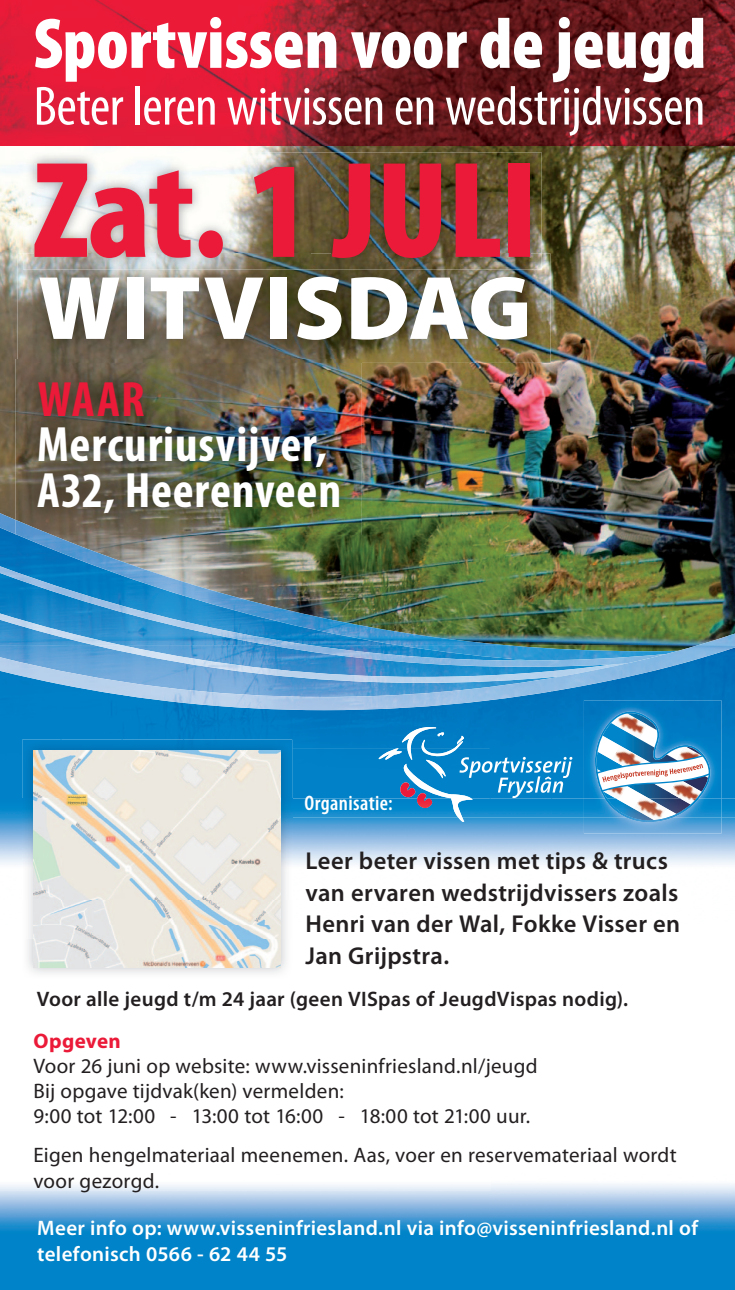
<style>
.page{position:relative;width:735px;height:1290px;background:#fff}
.page>*{position:absolute;margin:0;border:0;box-sizing:border-box;transform-origin:0 0}
.t1{font:900 condensed 138.42px "Myriad Pro";letter-spacing:-.005em;color:#eb1a38}
.t2{font:900 91px "Myriad Pro";letter-spacing:.005em;color:#fff}
.t3{font:900 condensed 72.27px "Myriad Pro";letter-spacing:-.005em;color:#fff}
.t4{font:condensed 55.65px "Myriad Pro";letter-spacing:-.005em;color:#fff}
.t5{font:700 condensed 49.88px/45.5px "Myriad Pro";letter-spacing:.015em;color:#fff}
.t6{font:700 condensed 49.88px "Myriad Pro";color:#eb1a38}
.t7{font:600 24.5px/31.5px "Myriad Pro";letter-spacing:.015em;color:#231f20}
.t8{font:21px/25.2px "Myriad Pro";letter-spacing:.015em;color:#231f20}
.t9{font:600 21px/25.2px "Myriad Pro";letter-spacing:.015em;color:#fff}
.t10{font:600 21px "Myriad Pro";letter-spacing:.015em;color:#231f20}
.t11{font:600 condensed 21px "Myriad Pro";letter-spacing:.02em;color:#fff}
.t12{font:700 21px "Myriad Pro";letter-spacing:.015em;color:#eb1a38}
</style>
<div class="page">
<img style="left:0;top:146px;width:734px;height:554px">
<img style="left:678px;top:645px;width:20px;height:2px">
<div style="left:0;top:1173px;width:734px;height:117px;background:#0083c8"></div>
<img style="left:0;top:645px;width:551px;height:52px">
<img style="left:0;top:513px;width:504px;height:132px">
<img style="left:665px;top:645px;width:13px;height:15px">
<img style="left:94px;top:645px;width:518px;height:38px">
<img style="left:0;top:566px;width:309px;height:79px">
<img style="left:269px;top:645px;width:396px;height:22px">
<img style="left:673px;top:647px;width:61px;height:151px">
<img style="left:0;top:671px;width:61px;height:127px">
<img style="left:612px;top:665px;width:62px;height:35px">
<img style="left:60px;top:684px;width:62px;height:56px">
<img style="left:551px;top:680px;width:62px;height:118px">
<img style="left:122px;top:695px;width:62px;height:45px">
<img style="left:489px;top:691px;width:63px;height:35px">
<img style="left:183px;top:700px;width:307px;height:48px">
<div style="left:292px;top:748px;width:86px;height:50px;background:#0081c8"></div>
<img style="left:698px;top:633px;width:36px;height:12px">
<svg style="left:378px;top:726px;width:194px;height:72px;background:#268fcb"></svg>
<img style="left:583px;top:700px;width:138px;height:98px">
<img style="left:281px;top:798px;width:453px;height:141px">
<img style="left:292px;top:901px;width:442px;height:1px">
<img style="left:417px;top:798px;width:15px;height:10px">
<img style="left:451px;top:798px;width:21px;height:24px">
<svg style="left:594px;top:711px;width:121px;height:112px"></svg>
<img style="left:604px;top:798px;width:94px;height:24px">
<img style="left:0;top:798px;width:33px;height:141px">
<img style="left:0;top:1173px;width:734px;height:57px">
<img style="left:22px;top:740px;width:270px;height:58px">
<img style="left:27px;top:939px;width:260px;height:34px">
<svg style="left:0;top:901px;width:33px;height:1px"></svg>
<img style="left:33px;top:751px;width:248px;height:216px">
<img style="left:33px;top:901px;width:248px;height:1px">
<img style="left:0;top:0;width:734px;height:146px">
<img style="left:23px;top:152px;width:518px;height:102px">
<img style="left:34px;top:164px;width:276px;height:90px">
<img style="left:332px;top:164px;width:198px;height:90px">
<img style="left:17px;top:254px;width:533px;height:109px">
<img style="left:34px;top:254px;width:276px;height:4px">
<img style="left:332px;top:254px;width:198px;height:4px">
<img style="left:15px;top:359px;width:346px;height:176px">
<img style="left:15px;top:520px;width:37px;height:15px">
<img style="left:17px;top:359px;width:344px;height:4px">
<h3 class="t3" style="left:33px;top:-3px;width:673px">Sportvissen voor de jeugd</h3>
<h3 class="t4" style="left:33px;top:73px;width:673px">Beter leren witvissen en wedstrijdvissen</h3>
<h1 class="t1" style="left:33px;top:122px;width:505px">Zat. 1 JULI</h1>
<h2 class="t2" style="left:38px;top:247px;width:494px">WITVISDAG</h2>
<h3 class="t6" style="left:38px;top:368px;width:108px">WAAR</h3>
<h3 class="t5" style="left:37px;top:421px;width:305px">Mercuriusvijver,<br>A32, Heerenveen</h3>
<p class="t11" style="left:304px;top:790px;width:90px">Organisatie:</p>
<p class="t7" style="left:305px;top:845px;width:376px">Leer beter vissen met tips &amp; trucs van ervaren wedstrijdvissers zoals<br>Henri van der Wal, Fokke Visser en<br>Jan Grijpstra.</p>
<p class="t10" style="left:37px;top:985px;width:592px">Voor alle jeugd t/m 24 jaar (geen VISpas of JeugdVispas nodig).</p>
<p class="t12" style="left:33px;top:1027px;width:89px">Opgeven</p>
<p class="t8" style="left:33px;top:1053px;width:505px">Voor 26 juni op website: www.visseninfriesland.nl/jeugd<br>Bij opgave tijdvak(ken) vermelden:<br>9:00 tot 12:00 - 13:00 tot 16:00 - 18:00 tot 21:00 uur.</p>
<p class="t8" style="left:33px;top:1142px;width:644px">Eigen hengelmateriaal meenemen. Aas, voer en reservemateriaal wordt voor gezorgd.</p>
<p class="t9" style="left:37px;top:1215px;width:662px">Meer info op: www.visseninfriesland.nl via info@visseninfriesland.nl of telefonisch 0566 - 62 44 55</p>
</div>
